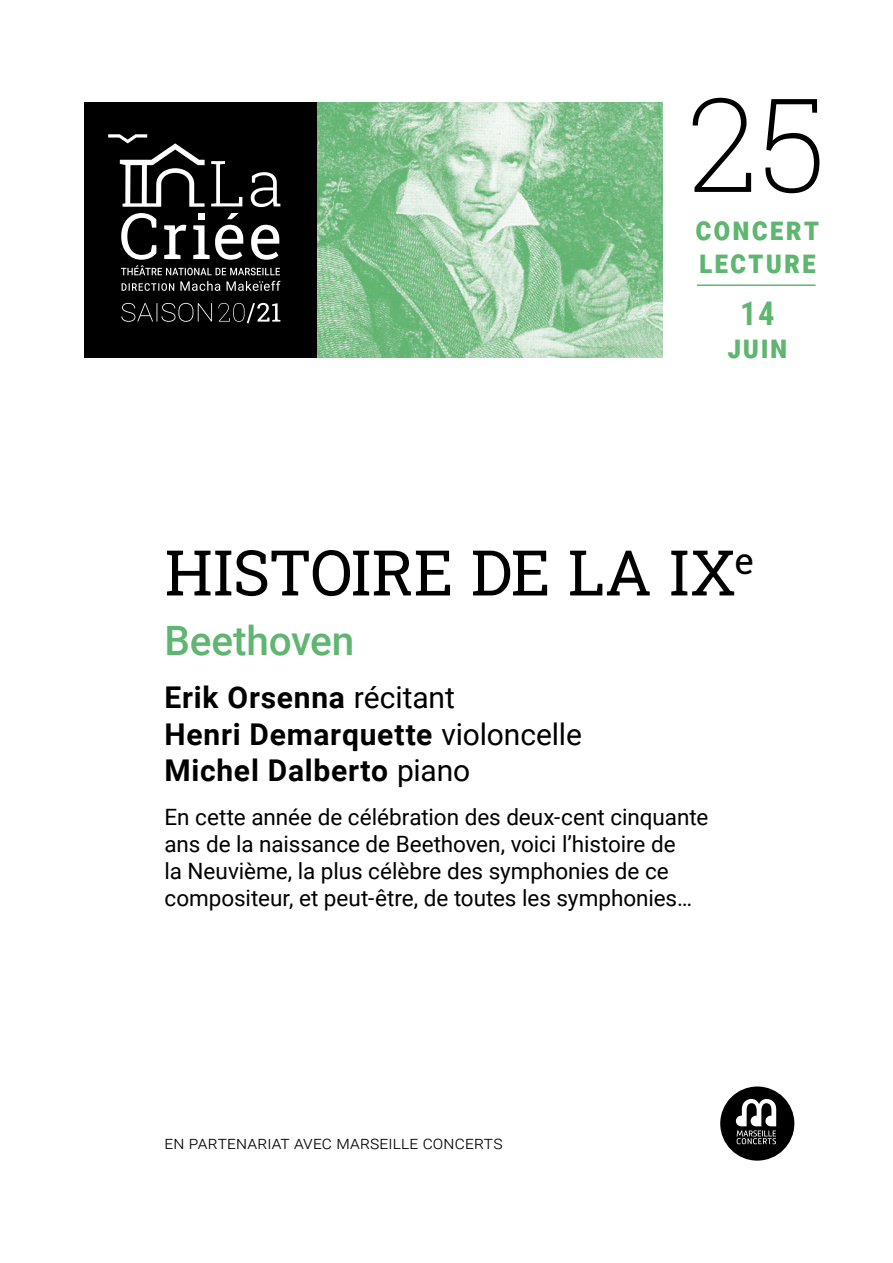
<style>
.page{position:relative;width:893px;height:1263px;background:#fff}
.page>*{position:absolute;margin:0;border:0;box-sizing:border-box;transform-origin:0 0}
.t1{font:200 130.5px "Roboto Slab";color:#000}
.t2{font:63px "Roboto Slab";letter-spacing:-.01em;color:#000}
.t3{font:500 40.5px "Roboto";letter-spacing:-.005em;color:#5fb670}
.t4{font:700 32.7px/32.7px "Roboto Condensed";letter-spacing:.06em;color:#5fb670;text-align:center}
.t5{font:700 30px/36px "Roboto";letter-spacing:.025em;color:#000}
.t6{font:22.5px/27px "Roboto";letter-spacing:-.005em;color:#000}
.t7{font:300 18px "Roboto";letter-spacing:.015em;color:#000}
.s1{font-weight:400}
</style>
<div class="page">
<div style="left:84px;top:102px;width:234px;height:255px;background:#000"></div>
<svg style="left:122px;top:281px;width:158px;height:10px"></svg>
<svg style="left:108px;top:134px;width:97px;height:73px"></svg>
<svg style="left:211px;top:161px;width:69px;height:46px"></svg>
<svg style="left:121px;top:213px;width:159px;height:62px"></svg>
<svg style="left:218px;top:303px;width:62px;height:20px"></svg>
<svg style="left:121px;top:303px;width:91px;height:19px"></svg>
<img style="left:318px;top:102px;width:344px;height:255px">
<hr style="left:697px;top:284px;width:119px;height:2px;background:#5fb670">
<svg style="left:720px;top:1086px;width:74px;height:74px"></svg>
<h1 class="t1" style="left:688px;top:55px;width:141px">25</h1>
<h3 class="t4" style="left:695px;top:211px;width:126px;text-align:left">concert lecture</h3>
<h3 class="t4" style="left:727px;top:296px;width:62px">14 juin</h3>
<h2 class="t2" style="left:164px;top:529px;width:591px">HISTOIRE DE LA IX<sup>e</sup></h2>
<h3 class="t3" style="left:164px;top:613px;width:191px">Beethoven</h3>
<h3 class="t5" style="left:164px;top:679px;width:419px">Erik Orsenna <span class="s1">récitant<br></span>Henri Demarquette <span class="s1">violoncelle<br></span>Michel Dalberto <span class="s1">piano</span></h3>
<p class="t6" style="left:164px;top:802px;width:545px">En cette année de célébration des deux-cent cinquante ans de la naissance de Beethoven, voici l’histoire de<br>la Neuvième, la plus célèbre des symphonies de ce compositeur, et peut-être, de toutes les symphonies…</p>
<p class="t7" style="left:164px;top:1130px;width:340px">en partenariat avec marseille concerts</p>
</div>
